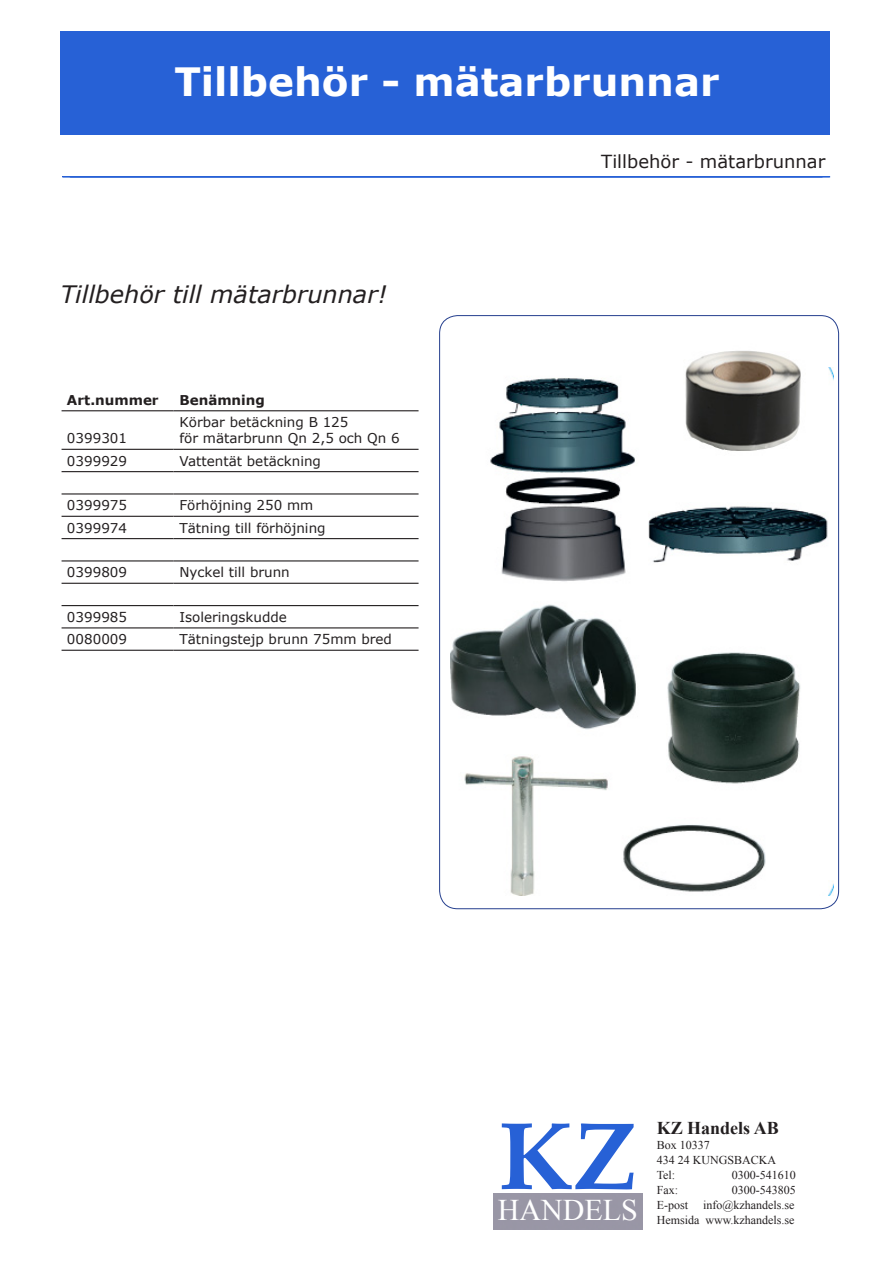
<style>
.page{position:relative;width:893px;height:1263px;background:#fff}
.page>*{position:absolute;margin:0;border:0;box-sizing:border-box;transform-origin:0 0}
.t1{font:700 96px "Book Antiqua";color:#2761d6}
.t2{font:700 39px "Verdana";color:#fff}
.t3{font:30px "Times New Roman";color:#fff}
.t4{font:italic 24px "Verdana";color:#231f20}
.t5{font:18px "Verdana";color:#231f20}
.t6{font:700 18px "Times New Roman";color:#231f20}
.t7{font:13.5px "Verdana";color:#231f20}
.t8{font:700 13.5px "Verdana";color:#231f20}
.t9{font:12px "Times New Roman";color:#231f20}
</style>
<div class="page">
<img style="left:63px;top:177px;width:479px;height:1px">
<div style="left:62px;top:176px;width:768px;height:1px;border:1px solid #2761d6"></div>
<hr style="left:62px;top:449px;width:111px;height:1px;background:#231f20">
<hr style="left:173px;top:449px;width:246px;height:1px;background:#231f20">
<hr style="left:62px;top:471px;width:111px;height:1px;background:#231f20">
<hr style="left:173px;top:471px;width:246px;height:1px;background:#231f20">
<hr style="left:62px;top:493px;width:111px;height:1px;background:#231f20">
<hr style="left:173px;top:493px;width:246px;height:1px;background:#231f20">
<hr style="left:62px;top:516px;width:111px;height:1px;background:#231f20">
<hr style="left:173px;top:516px;width:246px;height:1px;background:#231f20">
<hr style="left:62px;top:538px;width:111px;height:1px;background:#231f20">
<hr style="left:173px;top:538px;width:246px;height:1px;background:#231f20">
<hr style="left:62px;top:560px;width:111px;height:1px;background:#231f20">
<hr style="left:173px;top:560px;width:246px;height:1px;background:#231f20">
<hr style="left:62px;top:583px;width:111px;height:1px;background:#231f20">
<hr style="left:173px;top:583px;width:246px;height:1px;background:#231f20">
<hr style="left:62px;top:605px;width:111px;height:1px;background:#231f20">
<hr style="left:173px;top:605px;width:246px;height:1px;background:#231f20">
<hr style="left:62px;top:627px;width:111px;height:1px;background:#231f20">
<hr style="left:173px;top:627px;width:246px;height:1px;background:#231f20">
<hr style="left:62px;top:650px;width:111px;height:1px;background:#231f20">
<hr style="left:173px;top:650px;width:246px;height:1px;background:#231f20">
<hr style="left:62px;top:410px;width:111px;height:1px;background:#231f20">
<hr style="left:173px;top:410px;width:246px;height:1px;background:#231f20">
<img style="left:450px;top:367px;width:384px;height:529px">
<div style="left:60px;top:31px;width:770px;height:103px;background:#2761d6"></div>
<img style="left:675px;top:351px;width:132px;height:105px">
<p class="t2" style="left:174px;top:54px;width:547px">Tillbehör - mätarbrunnar</p>
<p class="t4" style="left:60px;top:278px;width:328px">Tillbehör till mätarbrunnar!</p>
<p class="t8" style="left:67px;top:390px;width:93px">Art.nummer</p>
<p class="t8" style="left:179px;top:390px;width:87px">Benämning</p>
<p class="t7" style="left:67px;top:429px;width:62px">0399301</p>
<p class="t7" style="left:179px;top:413px;width:170px">Körbar betäckning B 125</p>
<p class="t7" style="left:179px;top:429px;width:222px">för mätarbrunn Qn 2,5 och Qn 6</p>
<p class="t7" style="left:67px;top:451px;width:62px">0399929</p>
<p class="t7" style="left:179px;top:451px;width:143px">Vattentät betäckning</p>
<p class="t7" style="left:67px;top:496px;width:62px">0399975</p>
<p class="t7" style="left:179px;top:496px;width:135px">Förhöjning 250 mm</p>
<p class="t7" style="left:67px;top:518px;width:62px">0399974</p>
<p class="t7" style="left:179px;top:518px;width:148px">Tätning till förhöjning</p>
<p class="t7" style="left:67px;top:563px;width:62px">0399809</p>
<p class="t7" style="left:179px;top:563px;width:112px">Nyckel till brunn</p>
<p class="t7" style="left:67px;top:608px;width:62px">0399985</p>
<p class="t7" style="left:179px;top:608px;width:109px">Isoleringskudde</p>
<p class="t7" style="left:67px;top:630px;width:62px">0080009</p>
<p class="t7" style="left:179px;top:630px;width:214px">Tätningstejp brunn 75mm bred</p>
<p class="t5" style="left:601px;top:149px;width:226px">Tillbehör - mätarbrunnar</p>
<p class="t1" style="left:498px;top:1091px;width:140px">KZ</p>
<p class="t3" style="left:498px;top:1190px;width:141px">HANDELS</p>
<p class="t6" style="left:657px;top:1116px;width:124px">KZ Handels AB</p>
<p class="t9" style="left:657px;top:1137px;width:55px">Box 10337</p>
<p class="t9" style="left:657px;top:1152px;width:121px">434 24 KUNGSBACKA</p>
<p class="t9" style="left:657px;top:1167px;width:20px">Tel:</p>
<p class="t9" style="left:732px;top:1167px;width:65px">0300-541610</p>
<p class="t9" style="left:657px;top:1182px;width:23px">Fax:</p>
<p class="t9" style="left:732px;top:1182px;width:65px">0300-543805</p>
<p class="t9" style="left:657px;top:1197px;width:139px">E-post info@kzhandels.se</p>
<p class="t9" style="left:657px;top:1212px;width:139px">Hemsida www.kzhandels.se</p>
</div>
